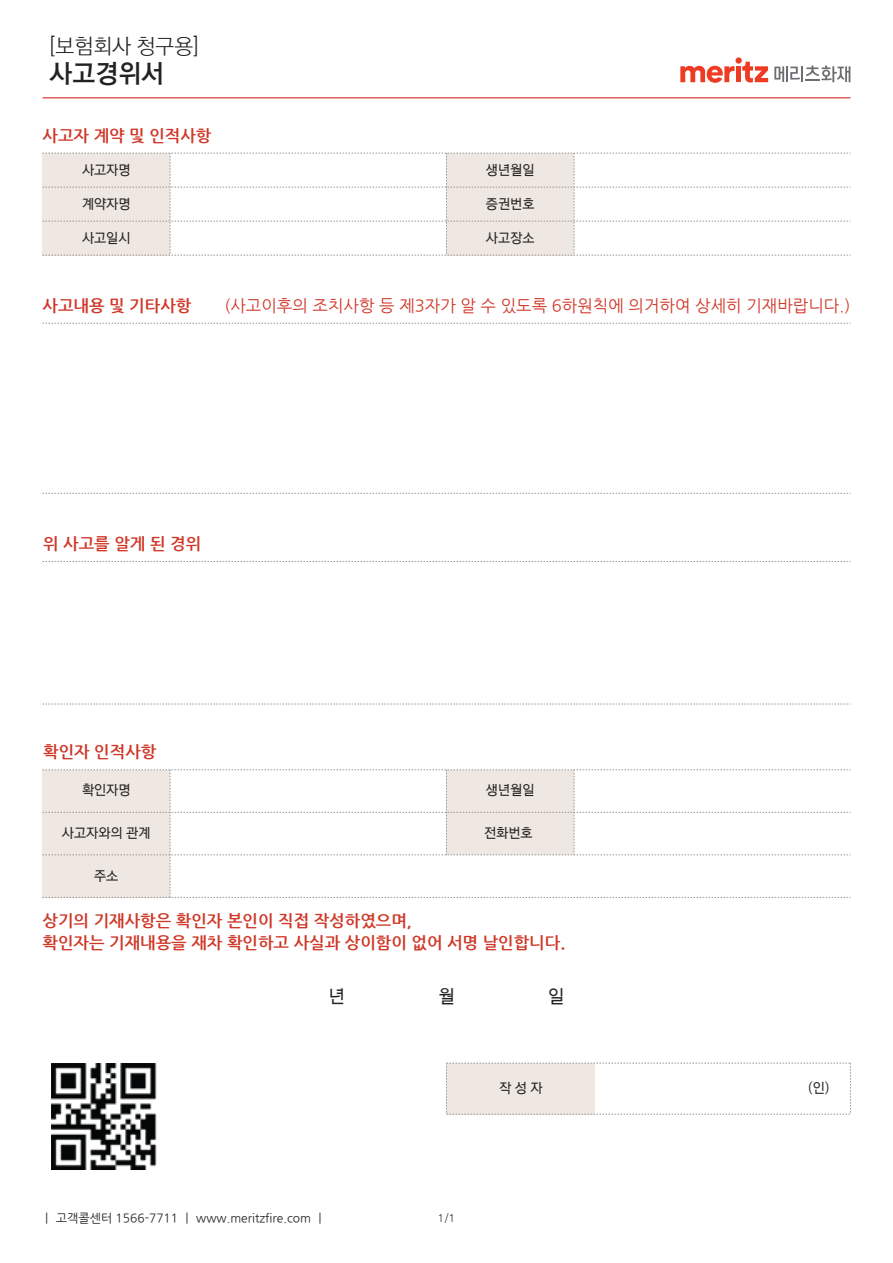
<style>
.page{position:relative;width:893px;height:1263px;background:#fff}
.page>*{position:absolute;margin:0;border:0;box-sizing:border-box;transform-origin:0 0}
.t1{font:25.5px "Rix S Go B";color:#222}
.t2{font:21px "Rix S Go L";color:#222}
.t3{font:18px "Rix S Go M";color:#222}
.t4{font:700 16.5px/22.5px "Nanum Gothic";color:#cf3727}
.t5{font:16.5px "Nanum Gothic";color:#d03627}
.t6{font:700 16.5px "Nanum Gothic";color:#d03627}
.t7{font:13.5px "Rix S Go M";color:#222}
.t8{font:12px "Nanum Gothic";color:#231f20}
.t9{font:10.5px "Rix S Go L";color:#222}
</style>
<div class="page">
<svg style="left:43px;top:493px;width:807px;height:1px"></svg>
<hr style="left:43px;top:97px;width:807px;height:1px;background:#dd4545">
<svg style="left:774px;top:66px;width:76px;height:16px"></svg>
<div style="left:736px;top:66px;width:5px;height:16px;background:#ef3b23"></div>
<svg style="left:735px;top:57px;width:7px;height:7px"></svg>
<svg style="left:680px;top:66px;width:54px;height:17px"></svg>
<svg style="left:742px;top:62px;width:26px;height:21px"></svg>
<svg style="left:43px;top:704px;width:807px;height:1px"></svg>
<svg style="left:43px;top:561px;width:807px;height:1px"></svg>
<svg style="left:43px;top:323px;width:807px;height:1px"></svg>
<svg style="left:43px;top:769px;width:807px;height:129px"></svg>
<svg style="left:43px;top:153px;width:807px;height:103px"></svg>
<svg style="left:446px;top:1063px;width:405px;height:52px"></svg>
<img style="left:51px;top:1063px;width:106px;height:106px">
<p class="t2" style="left:50px;top:33px;width:151px">[보험회사 청구용]</p>
<h1 class="t1" style="left:50px;top:58px;width:116px">사고경위서</h1>
<p class="t6" style="left:43px;top:127px;width:170px">사고자 계약 및 인적사항</p>
<p class="t7" style="left:82px;top:162px;width:50px">사고자명</p>
<p class="t7" style="left:486px;top:162px;width:50px">생년월일</p>
<p class="t7" style="left:486px;top:196px;width:50px">증권번호</p>
<p class="t7" style="left:486px;top:230px;width:50px">사고장소</p>
<p class="t7" style="left:82px;top:196px;width:50px">계약자명</p>
<p class="t7" style="left:82px;top:230px;width:50px">사고일시</p>
<p class="t6" style="left:43px;top:297px;width:150px">사고내용 및 기타사항</p>
<p class="t5" style="left:224px;top:298px;width:628px">(사고이후의 조치사항 등 제3자가 알 수 있도록 6하원칙에 의거하여 상세히 기재바랍니다.)</p>
<p class="t6" style="left:43px;top:536px;width:160px">위 사고를 알게 된 경위</p>
<p class="t6" style="left:43px;top:744px;width:115px">확인자 인적사항</p>
<p class="t7" style="left:486px;top:782px;width:50px">생년월일</p>
<p class="t7" style="left:82px;top:782px;width:50px">확인자명</p>
<p class="t7" style="left:62px;top:825px;width:90px">사고자와의 관계</p>
<p class="t7" style="left:484px;top:825px;width:50px">전화번호</p>
<p class="t7" style="left:94px;top:867px;width:26px">주소</p>
<p class="t4" style="left:43px;top:909px;width:524px">상기의 기재사항은 확인자 본인이 직접 작성하였으며,<br>확인자는 기재내용을 재차 확인하고 사실과 상이함이 없어 서명 날인합니다.</p>
<p class="t3" style="left:329px;top:985px;width:18px">년</p>
<p class="t3" style="left:438px;top:985px;width:18px">월</p>
<p class="t3" style="left:548px;top:985px;width:18px">일</p>
<p class="t7" style="left:499px;top:1080px;width:45px">작 성 자</p>
<p class="t7" style="left:808px;top:1080px;width:23px">(인)</p>
<p class="t8" style="left:41px;top:1213px;width:286px">ㅣ 고객콜센터 1566-7711 ㅣ www.meritzfire.com ㅣ</p>
<p class="t9" style="left:438px;top:1212px;width:19px">1/1</p>
</div>
